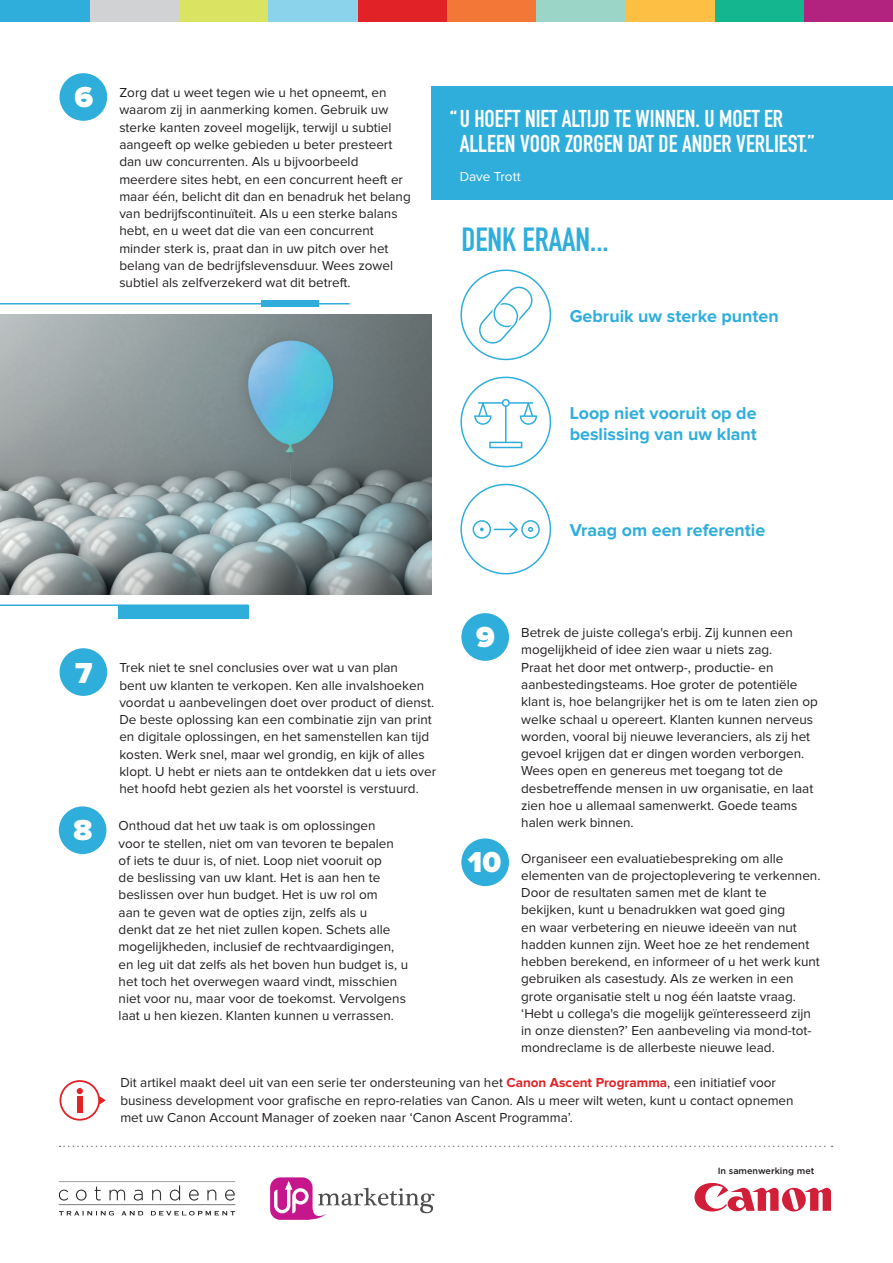
<style>
.page{position:relative;width:893px;height:1263px;background:#fff}
.page>*{position:absolute;margin:0;border:0;box-sizing:border-box;transform-origin:0 0}
.t1{font:700 33px "DIN Condensed";color:#30aedb}
.t2{font:900 30px "Proxima Nova";color:#fff}
.t3{font:700 24px/25.5px "DIN Condensed";color:#fff}
.t4{font:700 17.85px/21px "Proxima Nova";color:#30aedb}
.t5{font:13.5px/17.2px "Proxima Nova";color:#231f20}
.t6{font:13.5px "Proxima Nova";color:#fff}
.t7{font:500 9px "Gotham";color:#231f20}
.s1{font-weight:700;color:#e12227}
</style>
<div class="page">
<div style="left:432px;top:87px;width:461px;height:113px;background:#30aedb"></div>
<div style="left:60px;top:73px;width:47px;height:48px;background:#30aedb;border-radius:50%"></div>
<div style="left:60px;top:648px;width:47px;height:48px;background:#30aedb;border-radius:50%"></div>
<div style="left:59px;top:806px;width:47px;height:48px;background:#30aedb;border-radius:50%"></div>
<div style="left:461px;top:613px;width:48px;height:48px;background:#30aedb;border-radius:50%"></div>
<div style="left:461px;top:838px;width:48px;height:48px;background:#30aedb;border-radius:50%"></div>
<div style="left:460px;top:484px;width:91px;height:90px;border:2px solid #30aedb;border-radius:50%"></div>
<div style="left:60px;top:1080px;width:40px;height:41px;border:2px solid #e12227;border-radius:50%"></div>
<div style="left:77px;top:1096px;width:6px;height:17px;background:#e12227"></div>
<svg style="left:77px;top:1088px;width:6px;height:6px"></svg>
<svg style="left:99px;top:1096px;width:7px;height:9px"></svg>
<div style="left:460px;top:269px;width:91px;height:91px;border:2px solid #30aedb;border-radius:50%"></div>
<div style="left:460px;top:377px;width:91px;height:90px;border:2px solid #30aedb;border-radius:50%"></div>
<img style="left:58px;top:1181px;width:178px;height:35px">
<svg style="left:270px;top:1177px;width:164px;height:43px"></svg>
<div style="left:296px;top:1191px;width:9px;height:10px;background:#c5168c;border-radius:50%"></div>
<svg style="left:60px;top:1145px;width:772px;height:2px"></svg>
<svg style="left:694px;top:1183px;width:137px;height:28px"></svg>
<div style="left:804px;top:0;width:89px;height:21px;background:#b22380"></div>
<div style="left:714px;top:0;width:90px;height:21px;background:#13b68f"></div>
<div style="left:625px;top:0;width:89px;height:21px;background:#febf45"></div>
<div style="left:536px;top:0;width:89px;height:21px;background:#9bd5c8"></div>
<div style="left:446px;top:0;width:90px;height:21px;background:#f37736"></div>
<div style="left:357px;top:0;width:89px;height:21px;background:#e12227"></div>
<div style="left:268px;top:0;width:89px;height:21px;background:#8bd3eb"></div>
<div style="left:179px;top:0;width:89px;height:21px;background:#dbe363"></div>
<div style="left:89px;top:0;width:90px;height:21px;background:#d1d2d4"></div>
<div style="left:0;top:0;width:89px;height:21px;background:#30aedb"></div>
<img style="left:0;top:315px;width:432px;height:279px">
<div style="left:261px;top:301px;width:58px;height:6px;background:#30aedb"></div>
<hr style="left:0;top:303px;width:350px;height:1px;background:#30aedb">
<hr style="left:0;top:604px;width:248px;height:2px;background:#30aedb">
<div style="left:118px;top:605px;width:130px;height:14px;background:#30aedb"></div>
<svg style="left:479px;top:286px;width:54px;height:58px"></svg>
<div style="left:489px;top:442px;width:33px;height:6px;border:2px solid #30aedb"></div>
<hr style="left:505px;top:406px;width:1px;height:37px;background:#30aedb">
<div style="left:502px;top:399px;width:8px;height:8px;border:2px solid #30aedb;border-radius:50%"></div>
<hr style="left:478px;top:402px;width:24px;height:2px;background:#30aedb">
<hr style="left:509px;top:402px;width:24px;height:2px;background:#30aedb">
<svg style="left:474px;top:402px;width:18px;height:23px"></svg>
<svg style="left:519px;top:402px;width:19px;height:23px"></svg>
<div style="left:473px;top:520px;width:18px;height:19px;border:2px solid #30aedb;border-radius:50%"></div>
<div style="left:521px;top:520px;width:19px;height:19px;border:2px solid #30aedb;border-radius:50%"></div>
<svg style="left:480px;top:527px;width:4px;height:4px"></svg>
<svg style="left:528px;top:527px;width:5px;height:5px"></svg>
<svg style="left:494px;top:521px;width:24px;height:17px"></svg>
<p class="t2" style="left:74px;top:83px;width:20px">6</p>
<p class="t5" style="left:119px;top:85px;width:293px">Zorg dat u weet tegen wie u het opneemt, en waarom zij in aanmerking komen. Gebruik uw sterke kanten zoveel mogelijk, terwijl u subtiel aangeeft op welke gebieden u beter presteert dan uw concurrenten. Als u bijvoorbeeld meerdere sites hebt, en een concurrent heeft er maar één, belicht dit dan en benadruk het belang van bedrijfscontinuïteit. Als u een sterke balans hebt, en u weet dat die van een concurrent minder sterk is, praat dan in uw pitch over het belang van de bedrijfslevensduur. Wees zowel subtiel als zelfverzekerd wat dit betreft.</p>
<p class="t3" style="left:460px;top:106px;width:356px;text-indent:-10px">“U HOEFT NIET ALTIJD TE WINNEN. U MOET ER<br>ALLEEN VOOR ZORGEN DAT DE ANDER VERLIEST.”</p>
<p class="t6" style="left:460px;top:171px;width:62px">Dave Trott</p>
<p class="t1" style="left:461px;top:218px;width:149px">DENK ERAAN...</p>
<p class="t4" style="left:570px;top:306px;width:210px">Gebruik uw sterke punten</p>
<p class="t4" style="left:570px;top:403px;width:189px">Loop niet vooruit op de beslissing van uw klant</p>
<p class="t4" style="left:570px;top:520px;width:197px">Vraag om een referentie</p>
<p class="t2" style="left:75px;top:659px;width:19px">7</p>
<p class="t2" style="left:74px;top:816px;width:20px">8</p>
<p class="t5" style="left:119px;top:660px;width:318px">Trek niet te snel conclusies over wat u van plan<br>bent uw klanten te verkopen. Ken alle invalshoeken voordat u aanbevelingen doet over product of dienst.<br>De beste oplossing kan een combinatie zijn van print en digitale oplossingen, en het samenstellen kan tijd kosten. Werk snel, maar wel grondig, en kijk of alles klopt. U hebt er niets aan te ontdekken dat u iets over het hoofd hebt gezien als het voorstel is verstuurd.</p>
<p class="t5" style="left:119px;top:818px;width:291px">Onthoud dat het uw taak is om oplossingen<br>voor te stellen, niet om van tevoren te bepalen of iets te duur is, of niet. Loop niet vooruit op<br>de beslissing van uw klant. Het is aan hen te beslissen over hun budget. Het is uw rol om<br>aan te geven wat de opties zijn, zelfs als u<br>denkt dat ze het niet zullen kopen. Schets alle mogelijkheden, inclusief de rechtvaardigingen, en leg uit dat zelfs als het boven hun budget is, u het toch het overwegen waard vindt, misschien niet voor nu, maar voor de toekomst. Vervolgens laat u hen kiezen. Klanten kunnen u verrassen.</p>
<p class="t2" style="left:476px;top:623px;width:20px">9</p>
<p class="t2" style="left:468px;top:848px;width:35px">10</p>
<p class="t5" style="left:521px;top:625px;width:298px">Betrek de juiste collega's erbij. Zij kunnen een mogelijkheid of idee zien waar u niets zag.<br>Praat het door met ontwerp-, productie- en aanbestedingsteams. Hoe groter de potentiële klant is, hoe belangrijker het is om te laten zien op welke schaal u opereert. Klanten kunnen nerveus worden, vooral bij nieuwe leveranciers, als zij het gevoel krijgen dat er dingen worden verborgen.<br>Wees open en genereus met toegang tot de desbetreffende mensen in uw organisatie, en laat zien hoe u allemaal samenwerkt. Goede teams halen werk binnen.</p>
<p class="t5" style="left:521px;top:850px;width:301px">Organiseer een evaluatiebespreking om alle elementen van de projectoplevering te verkennen.<br>Door de resultaten samen met de klant te bekijken, kunt u benadrukken wat goed ging<br>en waar verbetering en nieuwe ideeën van nut hadden kunnen zijn. Weet hoe ze het rendement hebben berekend, en informeer of u het werk kunt gebruiken als casestudy. Als ze werken in een grote organisatie stelt u nog één laatste vraag. ‘Hebt u collega's die mogelijk geïnteresseerd zijn in onze diensten?’ Een aanbeveling via mond-tot&shy;mondreclame is de allerbeste nieuwe lead.</p>
<p class="t5" style="left:120px;top:1075px;width:675px">Dit artikel maakt deel uit van een serie ter ondersteuning van het <span class="s1">Canon Ascent Programma</span>, een initiatief voor business development voor grafische en repro-relaties van Canon. Als u meer wilt weten, kunt u contact opnemen met uw Canon Account Manager of zoeken naar ‘Canon Ascent Programma’.</p>
<p class="t7" style="left:718px;top:1164px;width:98px">In samenwerking met</p>
</div>
